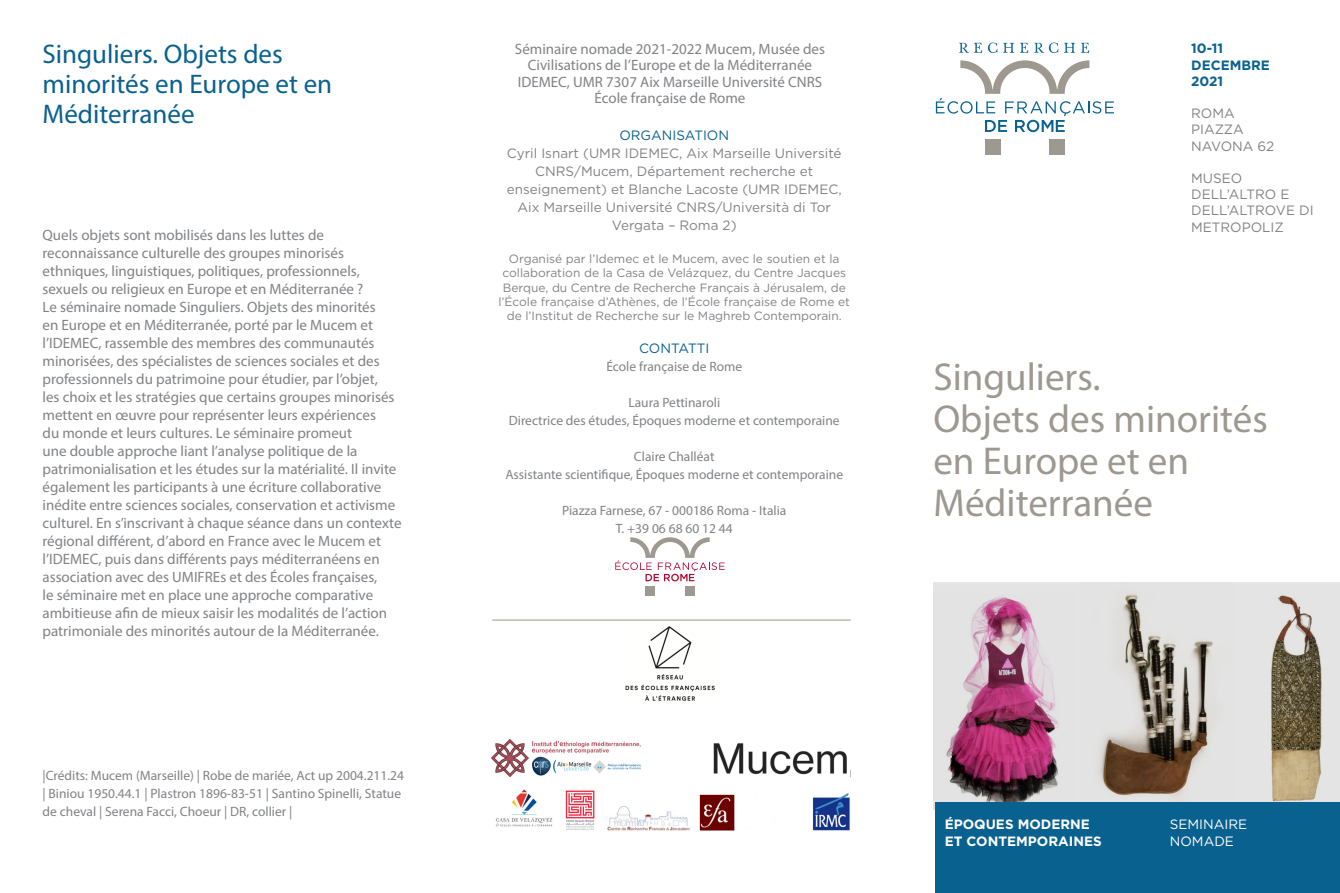
<style>
.page{position:relative;width:1340px;height:893px;background:#fff}
.page>*{position:absolute;margin:0;border:0;box-sizing:border-box;transform-origin:0 0}
.t1{font:39px "Myriad Pro";color:#9d9890}
.t2{font:27px/30px "Myriad Pro";color:#096190}
.t3{font:15px/18px "Myriad Pro";color:#808285}
.t4{font:13.5px/18px "Myriad Pro";color:#808285}
.t5{font:13.5px/18px "Gotham";color:#808285}
.t6{font:700 13.5px "Gotham";color:#fff}
.t7{font:13.5px "Gotham";color:#096190}
.t8{font:700 13.5px "Gotham";color:#096190}
.t9{font:13.5px "Gotham";color:#fff}
.t10{font:12px/14.4px "Gotham";color:#808285;text-align:center}
</style>
<div class="page">
<img style="left:933px;top:582px;width:406px;height:228px">
<svg style="left:959px;top:43px;width:38px;height:10px"></svg>
<svg style="left:1003px;top:43px;width:11px;height:10px"></svg>
<svg style="left:1020px;top:43px;width:8px;height:10px"></svg>
<svg style="left:1034px;top:43px;width:24px;height:10px"></svg>
<svg style="left:1064px;top:43px;width:25px;height:10px"></svg>
<div style="left:985px;top:140px;width:15px;height:15px;background:#9d9890"></div>
<div style="left:1049px;top:140px;width:15px;height:15px;background:#9d9890"></div>
<svg style="left:935px;top:60px;width:178px;height:72px"></svg>
<div style="left:935px;top:803px;width:404px;height:90px;background:#096190"></div>
<div style="left:645px;top:586px;width:10px;height:9px;background:#9d9890"></div>
<div style="left:685px;top:586px;width:9px;height:9px;background:#9d9890"></div>
<svg style="left:615px;top:537px;width:109px;height:44px"></svg>
<hr style="left:492px;top:620px;width:358px;height:1px;background:#9d9890">
<img style="left:625px;top:627px;width:90px;height:74px">
<img style="left:491px;top:739px;width:359px;height:92px">
<p class="t2" style="left:43px;top:38px;width:242px">Singuliers. Objets des</p>
<p class="t2" style="left:43px;top:68px;width:291px">minorités en Europe et en<br>Méditerranée</p>
<p class="t3" style="left:43px;top:226px;width:360px">Quels objets sont mobilisés dans les luttes de reconnaissance culturelle des groupes minorisés ethniques, linguistiques, politiques, professionnels, sexuels ou religieux en Europe et en Méditerranée ?<br>Le séminaire nomade Singuliers. Objets des minorités<br>en Europe et en Méditerranée, porté par le Mucem et l’IDEMEC, rassemble des membres des communautés minorisées, des spécialistes de sciences sociales et des professionnels du patrimoine pour étudier, par l’objet,<br>les choix et les stratégies que certains groupes minorisés mettent en œuvre pour représenter leurs expériences<br>du monde et leurs cultures. Le séminaire promeut<br>une double approche liant l’analyse politique de la patrimonialisation et les études sur la matérialité. Il invite également les participants à une écriture collaborative inédite entre sciences sociales, conservation et activisme culturel. En s’inscrivant à chaque séance dans un contexte régional différent, d’abord en France avec le Mucem et l’IDEMEC, puis dans différents pays méditerranéens en association avec des UMIFREs et des Écoles françaises,<br>le séminaire met en place une approche comparative ambitieuse afin de mieux saisir les modalités de l’action patrimoniale des minorités autour de la Méditerranée.</p>
<p class="t4" style="left:43px;top:766px;width:363px">|Crédits: Mucem (Marseille) | Robe de mariée, Act up 2004.211.24 | Biniou 1950.44.1 | Plastron 1896-83-51 | Santino Spinelli, Statue de cheval | Serena Facci, Choeur | DR, collier |</p>
<p class="t3" style="left:515px;top:40px;width:312px;line-height:16.5px;text-align:center">Séminaire nomade 2021-2022 Mucem, Musée des<br>Civilisations de l’Europe et de la Méditerranée</p>
<p class="t3" style="left:518px;top:73px;width:306px">IDEMEC, UMR 7307 Aix Marseille Université CNRS</p>
<p class="t3" style="left:594px;top:89px;width:152px">École française de Rome</p>
<p class="t7" style="left:619px;top:127px;width:111px">ORGANISATION</p>
<p class="t5" style="left:507px;top:144px;width:336px;text-align:center">Cyril Isnart (UMR IDEMEC, Aix Marseille Université CNRS/Mucem, Département recherche et enseignement) et Blanche Lacoste (UMR IDEMEC, Aix Marseille Université CNRS/Università di Tor Vergata – Roma 2)</p>
<p class="t10" style="left:498px;top:251px;width:353px">Organisé par l’Idemec et le Mucem, avec le soutien et la collaboration de la Casa de Velázquez, du Centre Jacques Berque, du Centre de Recherche Français à Jérusalem, de l’École française d’Athènes, de l’École française de Rome et de l’Institut de Recherche sur le Maghreb Contemporain.</p>
<p class="t7" style="left:639px;top:339px;width:72px">CONTATTI</p>
<p class="t4" style="left:606px;top:357px;width:137px">École française de Rome</p>
<p class="t4" style="left:628px;top:393px;width:93px">Laura Pettinaroli</p>
<p class="t4" style="left:509px;top:411px;width:332px">Directrice des études, Époques moderne et contemporaine</p>
<p class="t4" style="left:634px;top:447px;width:82px">Claire Challéat</p>
<p class="t4" style="left:505px;top:465px;width:339px">Assistante scientifique, Époques moderne et contemporaine</p>
<p class="t4" style="left:562px;top:501px;width:226px">Piazza Farnese, 67 - 000186 Roma - Italia</p>
<p class="t4" style="left:615px;top:519px;width:119px">T. +39 06 68 60 12 44</p>
<p class="t8" style="left:1191px;top:40px;width:34px">10-11</p>
<p class="t8" style="left:1191px;top:56px;width:80px">DECEMBRE</p>
<p class="t8" style="left:1191px;top:72px;width:34px">2021</p>
<p class="t5" style="left:1191px;top:104px;width:45px">ROMA</p>
<p class="t5" style="left:1191px;top:120px;width:54px">PIAZZA</p>
<p class="t5" style="left:1191px;top:136px;width:85px">NAVONA 62</p>
<p class="t5" style="left:1191px;top:169px;width:53px">MUSEO</p>
<p class="t5" style="left:1191px;top:186px;width:124px;line-height:16.2px">DELL’ALTRO E<br>DELL’ALTROVE DI<br>METROPOLIZ</p>
<p class="t1" style="left:933px;top:353px;width:168px">Singuliers.</p>
<p class="t1" style="left:933px;top:395px;width:336px">Objets des minorités</p>
<p class="t1" style="left:933px;top:437px;width:257px">en Europe et en</p>
<p class="t1" style="left:933px;top:479px;width:221px">Méditerranée</p>
<p class="t6" style="left:944px;top:816px;width:147px">ÉPOQUES MODERNE</p>
<p class="t6" style="left:944px;top:832px;width:158px">ET CONTEMPORAINES</p>
<p class="t9" style="left:1169px;top:816px;width:79px">SEMINAIRE</p>
<p class="t9" style="left:1169px;top:832px;width:66px">NOMADE</p>
</div>
